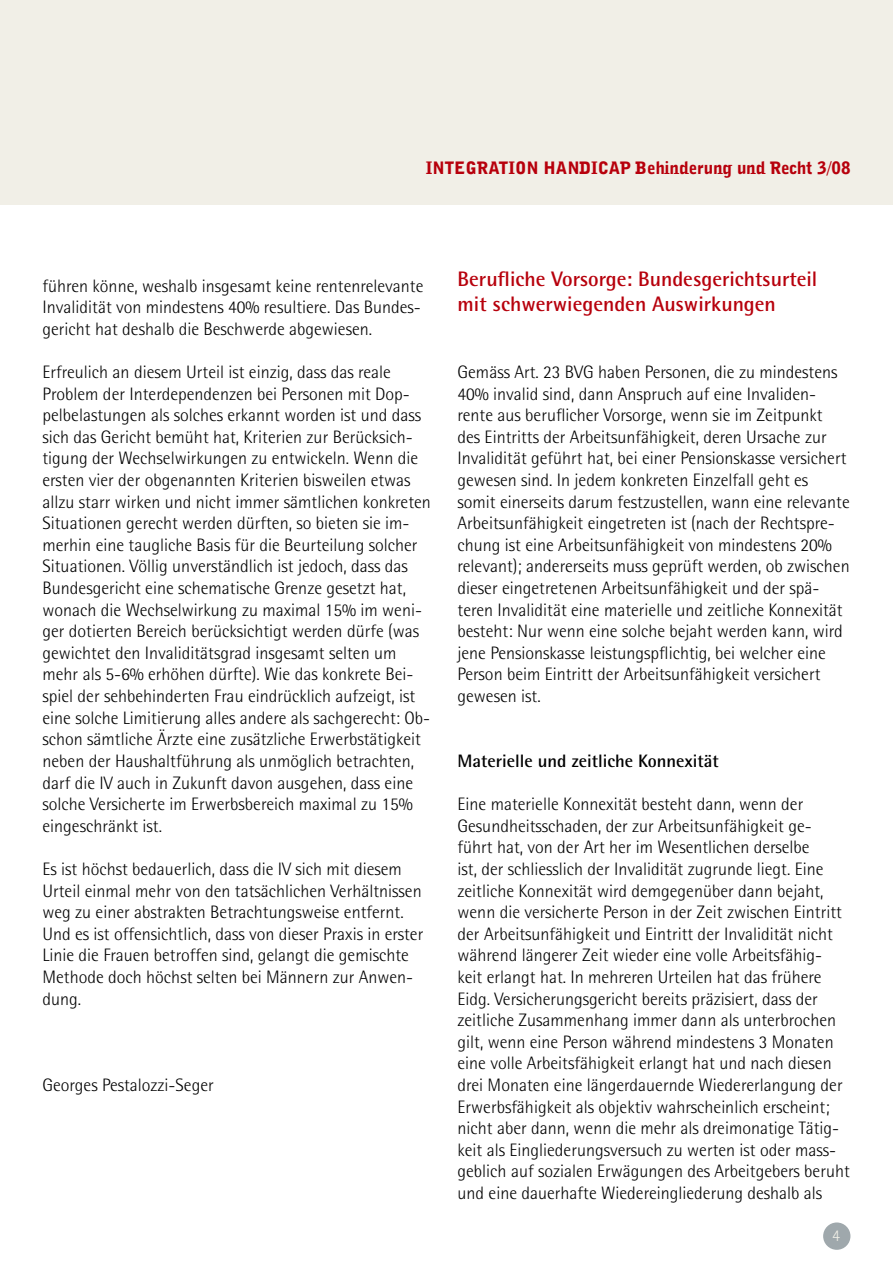
<style>
.page{position:relative;width:893px;height:1263px;background:#fff}
.page>*{position:absolute;margin:0;border:0;box-sizing:border-box;transform-origin:0 0}
.t1{font:700 21px/25.2px "Agfa Rotis Semisans";color:#b7000c}
.t2{font:300 18px/21.6px "Agfa Rotis Semisans";color:#000}
.t3{font:700 18px "Agfa Rotis Semisans";color:#000}
.t4{font:900 17.1px "Avid Gothic";color:#b7000c}
</style>
<div class="page">
<div style="left:0;top:0;width:893px;height:205px;background:#f1efe7"></div>
<div style="left:823px;top:1222px;width:27px;height:28px;background:#9fa8ac;border-radius:50%"></div>
<p class="t4" style="left:426px;top:156px;width:426px">INTEGRATION HANDICAP Behinderung und Recht 3/08</p>
<p class="t2" style="left:43px;top:275px;width:382px">führen könne, weshalb insgesamt keine rentenrelevante<br>Invalidität von mindestens 40% resultiere. Das Bundes&shy;gericht hat deshalb die Beschwerde abgewiesen.</p>
<p class="t2" style="left:43px;top:361px;width:390px">Erfreulich an diesem Urteil ist einzig, dass das reale Problem der Interdependenzen bei Personen mit Dop&shy;pelbelastungen als solches erkannt worden ist und dass sich das Gericht bemüht hat, Kriterien zur Berücksich&shy;tigung der Wechselwirkungen zu entwickeln. Wenn die ersten vier der obgenannten Kriterien bisweilen etwas allzu starr wirken und nicht immer sämtlichen konkreten Situationen gerecht werden dürften, so bieten sie im&shy;merhin eine taugliche Basis für die Beurteilung solcher Situationen. Völlig unverständlich ist jedoch, dass das Bundesgericht eine schematische Grenze gesetzt hat, wonach die Wechselwirkung zu maximal 1 5% im weni&shy;ger dotierten Bereich berücksichtigt werden dürfe (was gewichtet den Invaliditätsgrad insgesamt selten um mehr als 5-6% erhöhen dürfte). Wie das konkrete Bei&shy;spiel der sehbehinderten Frau eindrücklich aufzeigt, ist eine solche Limitierung alles andere als sachgerecht: Ob&shy;schon sämtliche Ärzte eine zusätzliche Erwerbstätigkeit neben der Haushaltführung als unmöglich betrachten, darf die IV auch in Zukunft davon ausgehen, dass eine solche Versicherte im Erwerbsbereich maximal zu 1 5% eingeschränkt ist.</p>
<p class="t2" style="left:43px;top:858px;width:382px">Es ist höchst bedauerlich, dass die IV sich mit diesem Urteil einmal mehr von den tatsächlichen Verhältnissen weg zu einer abstrakten Betrachtungsweise entfernt.<br>Und es ist offensichtlich, dass von dieser Praxis in erster Linie die Frauen betroffen sind, gelangt die gemischte Methode doch höchst selten bei Männern zur Anwen&shy;dung.</p>
<p class="t2" style="left:43px;top:1074px;width:173px">Georges Pestalozzi-Seger</p>
<p class="t1" style="left:458px;top:266px;width:361px">Berufliche Vorsorge: Bundesgerichtsurteil mit schwerwiegenden Auswirkungen</p>
<p class="t2" style="left:458px;top:361px;width:394px">Gemäss Art. 23 BVG haben Personen, die zu mindestens 40% invalid sind, dann Anspruch auf eine Invaliden&shy;rente aus beruflicher Vorsorge, wenn sie im Zeitpunkt des Eintritts der Arbeitsunfähigkeit, deren Ursache zur Invalidität geführt hat, bei einer Pensionskasse versichert gewesen sind. In jedem konkreten Einzelfall geht es somit einerseits darum festzustellen, wann eine relevante Arbeitsunfähigkeit eingetreten ist (nach der Rechtspre&shy;chung ist eine Arbeitsunfähigkeit von mindestens 20% relevant); andererseits muss geprüft werden, ob zwischen dieser eingetretenen Arbeitsunfähigkeit und der spä&shy;teren Invalidität eine materielle und zeitliche Konnexität besteht: Nur wenn eine solche bejaht werden kann, wird jene Pensionskasse leistungspflichtig, bei welcher eine Person beim Eintritt der Arbeitsunfähigkeit versichert gewesen ist.</p>
<p class="t3" style="left:458px;top:750px;width:263px">Materielle und zeitliche Konnexität</p>
<p class="t2" style="left:458px;top:793px;width:394px">Eine materielle Konnexität besteht dann, wenn der Gesundheitsschaden, der zur Arbeitsunfähigkeit ge&shy;führt hat, von der Art her im Wesentlichen derselbe<br>ist, der schliesslich der Invalidität zugrunde liegt. Eine zeitliche Konnexität wird demgegenüber dann bejaht, wenn die versicherte Person in der Zeit zwischen Eintritt der Arbeitsunfähigkeit und Eintritt der Invalidität nicht während längerer Zeit wieder eine volle Arbeitsfähig&shy;keit erlangt hat. In mehreren Urteilen hat das frühere Eidg. Versicherungsgericht bereits präzisiert, dass der zeitliche Zusammenhang immer dann als unterbrochen gilt, wenn eine Person während mindestens 3 Monaten eine volle Arbeitsfähigkeit erlangt hat und nach diesen drei Monaten eine längerdauernde Wiedererlangung der Erwerbsfähigkeit als objektiv wahrscheinlich erscheint; nicht aber dann, wenn die mehr als dreimonatige Tätig&shy;keit als Eingliederungsversuch zu werten ist oder mass&shy;geblich auf sozialen Erwägungen des Arbeitgebers beruht und eine dauerhafte Wiedereingliederung deshalb als</p>
</div>
